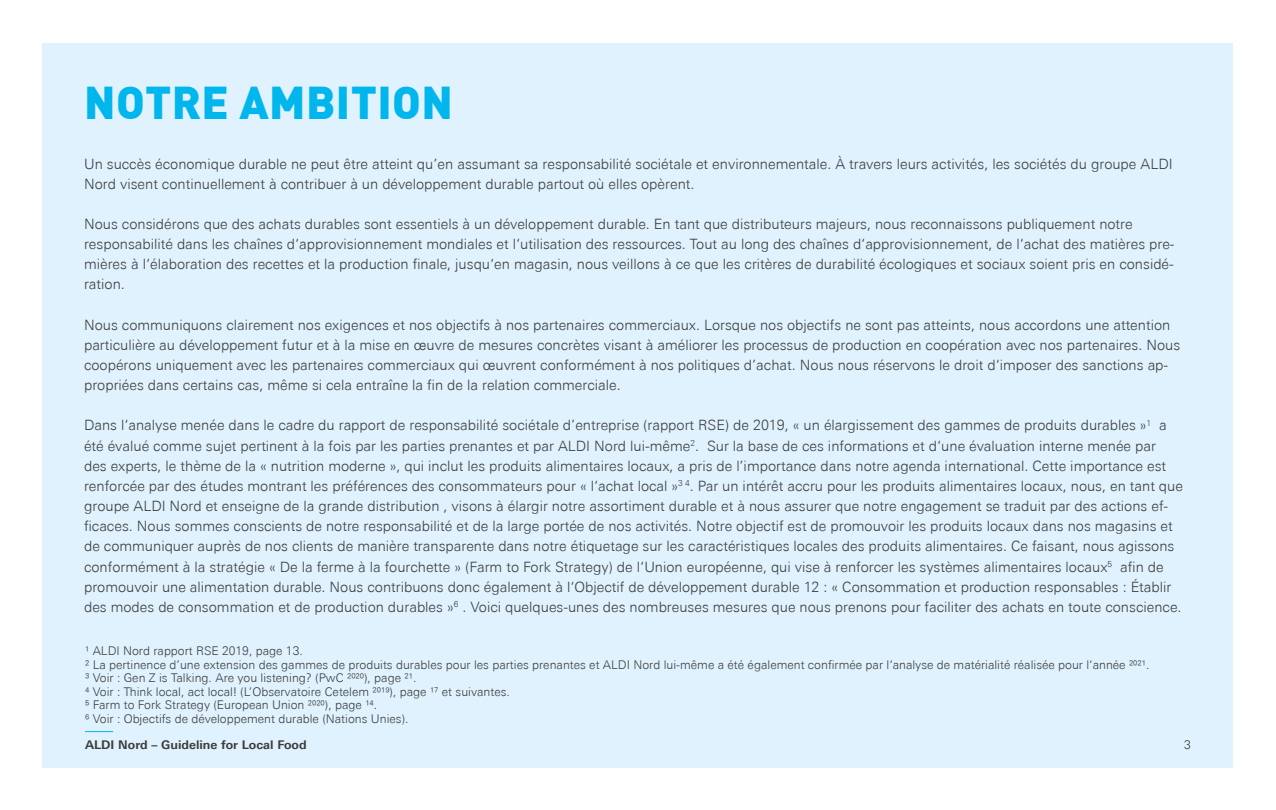
<style>
.page{position:relative;width:1276px;height:810px;background:#fff}
.page>*{position:absolute;margin:0;border:0;box-sizing:border-box;transform-origin:0 0}
.t1{font:900 45px "DIN Pro";letter-spacing:.01em;color:#00b6ed}
.t2{font:300 14.25px/20.1px "Univers Next Pro";color:#3c3c3b}
.t3{font:300 12px/13.5px "Univers Next Pro";color:#3c3c3b}
.t4{font:700 12px "Univers Next Pro";color:#3c3c3b}
</style>
<div class="page">
<div style="left:43px;top:43px;width:1190px;height:724px;background:#dff2fd"></div>
<svg style="left:85px;top:731px;width:28px;height:1px"></svg>
<h1 class="t1" style="left:84px;top:67px;width:370px">NOTRE AMBITION</h1>
<p class="t2" style="left:84px;top:153px;width:1090px">Un succès économique durable ne peut être atteint qu’en assumant sa responsabilité sociétale et environnementale. À travers leurs activités, les sociétés du groupe ALDI<br>Nord visent continuellement à contribuer à un développement durable partout où elles opèrent.</p>
<p class="t2" style="left:84px;top:214px;width:1092px">Nous considérons que des achats durables sont essentiels à un développement durable. En tant que distributeurs majeurs, nous reconnaissons publiquement notre responsabilité dans les chaînes d‘approvisionnement mondiales et l‘utilisation des ressources. Tout au long des chaînes d‘approvisionnement, de l‘achat des matières pre&shy;mières à l‘élaboration des recettes et la production finale, jusqu‘en magasin, nous veillons à ce que les critères de durabilité écologiques et sociaux soient pris en considé&shy;ration.</p>
<p class="t2" style="left:84px;top:315px;width:1097px">Nous communiquons clairement nos exigences et nos objectifs à nos partenaires commerciaux. Lorsque nos objectifs ne sont pas atteints, nous accordons une attention particulière au développement futur et à la mise en œuvre de mesures concrètes visant à améliorer les processus de production en coopération avec nos partenaires. Nous coopérons uniquement avec les partenaires commerciaux qui œuvrent conformément à nos politiques d’achat. Nous nous réservons le droit d‘imposer des sanctions ap&shy;propriées dans certains cas, même si cela entraîne la fin de la relation commerciale.</p>
<p class="t2" style="left:84px;top:415px;width:1100px">Dans l‘analyse menée dans le cadre du rapport de responsabilité sociétale d’entreprise (rapport RSE) de 2019, « un élargissement des gammes de produits durables »<sup>1</sup> a été évalué comme sujet pertinent à la fois par les parties prenantes et par ALDI Nord lui-même<sup>2</sup>. Sur la base de ces informations et d‘une évaluation interne menée par<br>des experts, le thème de la « nutrition moderne », qui inclut les produits alimentaires locaux, a pris de l’importance dans notre agenda international. Cette importance est renforcée par des études montrant les préférences des consommateurs pour « l‘achat local »<sup>3</sup> <sup>4</sup>. Par un intérêt accru pour les produits alimentaires locaux, nous, en tant que groupe ALDI Nord et enseigne de la grande distribution , visons à élargir notre assortiment durable et à nous assurer que notre engagement se traduit par des actions ef&shy;ficaces. Nous sommes conscients de notre responsabilité et de la large portée de nos activités. Notre objectif est de promouvoir les produits locaux dans nos magasins et de communiquer auprès de nos clients de manière transparente dans notre étiquetage sur les caractéristiques locales des produits alimentaires. Ce faisant, nous agissons conformément à la stratégie « De la ferme à la fourchette » (Farm to Fork Strategy) de l‘Union européenne, qui vise à renforcer les systèmes alimentaires locaux<sup>5</sup> afin de promouvoir une alimentation durable. Nous contribuons donc également à l‘Objectif de développement durable 12 : « Consommation et production responsables : Établir des modes de consommation et de production durables »<sup>6</sup> . Voici quelques-unes des nombreuses mesures que nous prenons pour faciliter des achats en toute conscience.</p>
<p class="t3" style="left:85px;top:644px;width:1065px">1 ALDI Nord rapport RSE 2019, page 13.<br>2 La pertinence d’une extension des gammes de produits durables pour les parties prenantes et ALDI Nord lui-même a été également confirmée par l‘analyse de matérialité réalisée pour l‘année 2021.<br>3 Voir : Gen Z is Talking. Are you listening? (PwC 2020), page 21.<br>4 Voir : Think local, act local! (L’Observatoire Cetelem 2019), page 17 et suivantes.<br>5 Farm to Fork Strategy (European Union 2020), page 14.<br>6 Voir : Objectifs de développement durable (Nations Unies).</p>
<p class="t4" style="left:85px;top:738px;width:223px">ALDI Nord – Guideline for Local Food</p>
<p class="t3" style="left:1184px;top:738px;width:8px">3</p>
</div>
